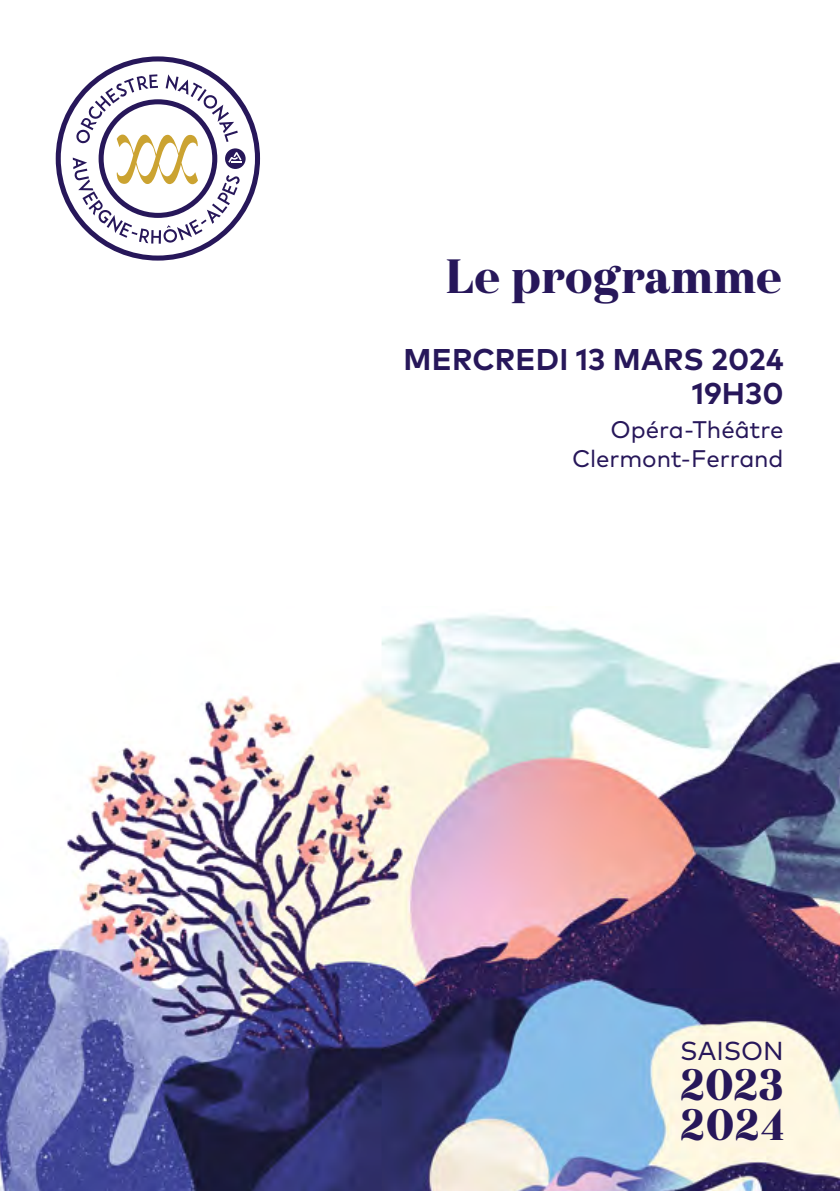
<style>
.page{position:relative;width:840px;height:1191px;background:#fff}
.page>*{position:absolute;margin:0;border:0;box-sizing:border-box;transform-origin:0 0}
.t1{font:48px "Haboro Con Bla";letter-spacing:-.005em;color:#27175a}
.t2{font:44px/40px "Haboro Con Bla";letter-spacing:.005em;color:#27175a}
.t3{font:700 30px/33.6px "Mark Pro";color:#27175a;text-align:right}
.t4{font:26px "Mark Pro";letter-spacing:-.005em;color:#27175a}
.t5{font:24px/28.8px "Mark Pro";letter-spacing:-.005em;color:#27175a;text-align:right}
</style>
<div class="page">
<img style="left:0;top:614px;width:839px;height:577px">
<svg style="left:56px;top:56px;width:204px;height:205px"></svg>
<div style="left:225px;top:148px;width:20px;height:21px;background:#27175a;border-radius:50%"></div>
<svg style="left:73px;top:74px;width:169px;height:170px"></svg>
<h1 class="t1" style="left:444px;top:244px;width:339px">Le programme</h1>
<p class="t3" style="left:403px;top:340px;width:381px">MERCREDI 13 MARS 2024<br>19H30</p>
<p class="t5" style="left:571px;top:413px;width:213px">Opéra-Théâtre<br>Clermont-Ferrand</p>
<p class="t4" style="left:680px;top:1030px;width:105px">SAISON</p>
<h2 class="t2" style="left:680px;top:1066px;width:105px">2023<br>2024</h2>
</div>
